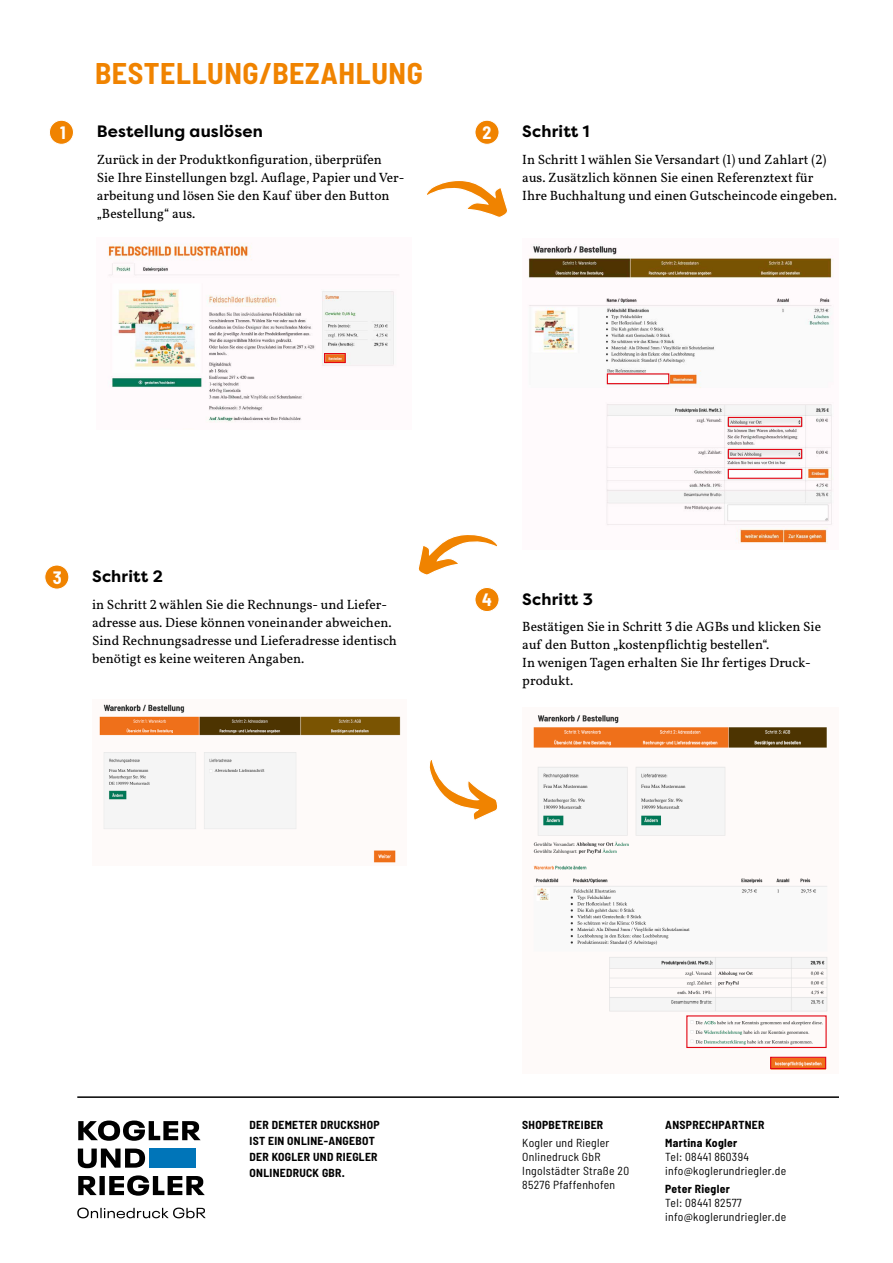
<style>
.page{position:relative;width:893px;height:1263px;background:#fff}
.page>*{position:absolute;margin:0;border:0;box-sizing:border-box;transform-origin:0 0}
.t1{font:700 semi-condensed 30px "Barlow";letter-spacing:.02em;color:#f08300}
.t2{font:700 semi-condensed 18px "Barlow";color:#fff}
.t3{font:700 16.5px "Filson Pro";letter-spacing:.01em;color:#000}
.t4{font:13.5px/18px "Demeter Vollkorn";color:#000}
.t5{font:semi-condensed 11.7px/13.8px "Barlow";letter-spacing:.025em;color:#000}
.t6{font:700 semi-condensed 11.7px/16px "Barlow";letter-spacing:.025em;color:#000}
</style>
<div class="page">
<svg style="left:77px;top:1207px;width:129px;height:11px"></svg>
<svg style="left:78px;top:1175px;width:127px;height:21px"></svg>
<svg style="left:78px;top:1148px;width:67px;height:20px"></svg>
<svg style="left:78px;top:1120px;width:123px;height:21px"></svg>
<div style="left:149px;top:1148px;width:47px;height:19px;background:#0075b9"></div>
<div style="left:49px;top:120px;width:24px;height:24px;background:#f08300;border-radius:50%"></div>
<div style="left:49px;top:120px;width:25px;height:25px;border:1px solid #fff;border-radius:50%"></div>
<div style="left:45px;top:565px;width:24px;height:24px;background:#f08300;border-radius:50%"></div>
<div style="left:44px;top:564px;width:25px;height:26px;border:1px solid #fff;border-radius:50%"></div>
<div style="left:475px;top:120px;width:24px;height:24px;background:#f08300;border-radius:50%"></div>
<div style="left:474px;top:120px;width:26px;height:25px;border:1px solid #fff;border-radius:50%"></div>
<div style="left:475px;top:587px;width:24px;height:24px;background:#f08300;border-radius:50%"></div>
<div style="left:474px;top:587px;width:26px;height:25px;border:1px solid #fff;border-radius:50%"></div>
<svg style="left:427px;top:181px;width:80px;height:36px"></svg>
<svg style="left:418px;top:535px;width:79px;height:40px"></svg>
<svg style="left:429px;top:760px;width:68px;height:60px"></svg>
<hr style="left:77px;top:1096px;width:762px;height:2px;background:#000">
<img style="left:108px;top:243px;width:291px;height:179px">
<img style="left:528px;top:244px;width:306px;height:300px">
<img style="left:99px;top:704px;width:302px;height:159px">
<div style="left:324px;top:353px;width:22px;height:10px;border:1px solid #e30613"></div>
<div style="left:728px;top:417px;width:74px;height:10px;border:1px solid #e30613"></div>
<div style="left:728px;top:449px;width:74px;height:10px;border:1px solid #e30613"></div>
<div style="left:728px;top:469px;width:74px;height:10px;border:1px solid #e30613"></div>
<div style="left:607px;top:373px;width:62px;height:11px;border:1px solid #e30613"></div>
<img style="left:533px;top:715px;width:295px;height:355px">
<div style="left:686px;top:1015px;width:141px;height:33px;border:1px solid #e30613"></div>
<div style="left:770px;top:1057px;width:56px;height:12px;border:1px solid #e30613"></div>
<h2 class="t2" style="left:60px;top:121px;width:7px">1</h2>
<h1 class="t1" style="left:95px;top:55px;width:329px">BESTELLUNG/BEZAHLUNG</h1>
<p class="t3" style="left:97px;top:121px;width:168px">Bestellung auslösen</p>
<p class="t4" style="left:97px;top:150px;width:309px">Zurück in der Produktkonfiguration, überprüfen<br>Sie Ihre Einstellungen bzgl. Auflage, Papier und Ver&shy;arbeitung und lösen Sie den Kauf über den Button „Bestellung“ aus.</p>
<h2 class="t2" style="left:483px;top:121px;width:10px">2</h2>
<p class="t3" style="left:522px;top:121px;width:69px">Schritt 1</p>
<p class="t4" style="left:522px;top:150px;width:316px">In Schritt 1 wählen Sie Versandart (1) und Zahlart (2) aus. Zusätzlich können Sie einen Referenztext für<br>Ihre Buchhaltung und einen Gutscheincode eingeben.</p>
<h2 class="t2" style="left:53px;top:566px;width:10px">3</h2>
<p class="t3" style="left:92px;top:566px;width:72px">Schritt 2</p>
<p class="t4" style="left:92px;top:594px;width:306px">in Schritt 2 wählen Sie die Rechnungs- und Liefer&shy;adresse aus. Diese können voneinander abweichen.<br>Sind Rechnungsadresse und Lieferadresse identisch benötigt es keine weiteren Angaben.</p>
<h2 class="t2" style="left:482px;top:589px;width:11px">4</h2>
<p class="t3" style="left:522px;top:588px;width:72px">Schritt 3</p>
<p class="t4" style="left:522px;top:617px;width:300px">Bestätigen Sie in Schritt 3 die AGBs und klicken Sie auf den Button „kostenpflichtig bestellen“.<br>In wenigen Tagen erhalten Sie Ihr fertiges Druck&shy;produkt.</p>
<p class="t6" style="left:250px;top:1116px;width:132px">DER DEMETER DRUCKSHOP<br>IST EIN ONLINE-ANGEBOT<br>DER KOGLER UND RIEGLER<br>ONLINEDRUCK GBR.</p>
<p class="t6" style="left:665px;top:1115px;width:101px;line-height:18.1px">ANSPRECHPARTNER<br>Martina Kogler</p>
<p class="t6" style="left:522px;top:1116px;width:82px">SHOPBETREIBER</p>
<p class="t5" style="left:522px;top:1135px;width:108px">Kogler und Riegler<br>Onlinedruck GbR<br>Ingolstädter Straße 20<br>85276 Pfaffenhofen</p>
<p class="t5" style="left:665px;top:1149px;width:122px">Tel: 08441 860394 info@koglerundriegler.de</p>
<p class="t6" style="left:665px;top:1180px;width:66px">Peter Riegler</p>
<p class="t5" style="left:665px;top:1195px;width:122px">Tel: 08441 82577 info@koglerundriegler.de</p>
</div>
